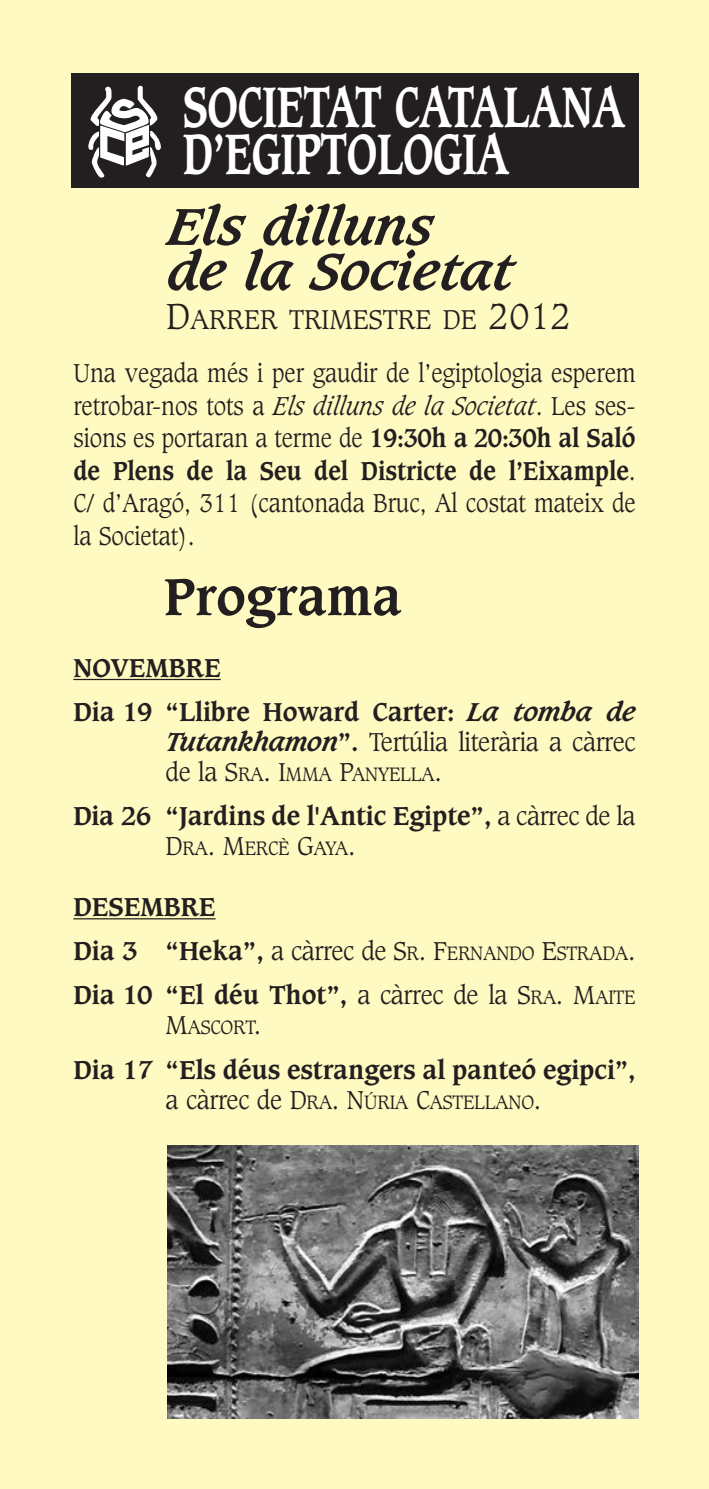
<style>
.page{position:relative;width:709px;height:1489px;background:#fff}
.page>*{position:absolute;margin:0;border:0;box-sizing:border-box;transform-origin:0 0}
.t1{font:700 55px/47.5px "Caxton";letter-spacing:-.01em;color:#fff;scale:.75 1}
.t2{font:italic 700 50px/45px "Caxton";color:#231f20}
.t3{font:700 50px "Caxton";color:#231f20}
.t4{font:300 26.25px "Caxton";color:#231f20}
.t5{font:300 25px/32.5px "Caxton";color:#231f20;text-align:justify;scale:.93 1}
.t6{font:700 25px/44.2px "Caxton";color:#231f20}
.t7{font:300 25px "Caxton";color:#231f20}
.t8{font:300 18.75px "Caxton";letter-spacing:-.015em;color:#231f20}
.s1{font-size:35px}
.s2{font-style:italic}
.s3{font-weight:700}
.s4{font-weight:700;font-style:italic}
.s5{font-size:25px}
.s6{font-weight:300}
.s7{font-weight:300;font-size:18.75px}
</style>
<div class="page">
<div style="left:0;top:0;width:709px;height:1488px;background:#fffac1"></div>
<hr style="left:73px;top:679px;width:148px;height:1px;background:#231f20">
<hr style="left:73px;top:918px;width:142px;height:1px;background:#231f20">
<div style="left:71px;top:74px;width:567px;height:114px;background:#231f20"></div>
<svg style="left:88px;top:85px;width:73px;height:93px"></svg>
<img style="left:167px;top:1145px;width:471px;height:272px">
<h1 class="t1" style="left:183px;top:87px;width:591px">SOCIETAT CATALANA<br>D’EGIPTOLOGIA</h1>
<h2 class="t2" style="left:167px;top:208px;width:346px">Els dilluns<br>de la Societat</h2>
<p class="t4" style="left:166px;top:307px;width:407px"><span class="s1">D</span>ARRER TRIMESTRE DE <span class="s1">2012</span></p>
<p class="t5" style="left:73px;top:359px;width:606px">Una vegada més i per gaudir de l’egiptologia esperem retrobar-nos tots a <span class="s2">Els dilluns de la Societat</span>. Les ses&shy;sions es portaran a terme de <span class="s3">19:30h a 20:30h al Saló de Plens de la Seu del Districte de l’Eixample</span>.<br>C/ d’Aragó, 311 (cantonada Bruc, Al costat mateix de la Societat).</p>
<h2 class="t3" style="left:163px;top:574px;width:240px">Programa</h2>
<p class="t6" style="left:73px;top:647px;width:563px">NOVEMBRE<br>Dia 19 “Llibre Howard Carter: <span class="s2">La tomba de</span></p>
<p class="t7" style="left:165px;top:730px;width:471px"><span class="s4">Tutankhamon</span><span class="s3">”.</span> Tertúlia literària a càrrec</p>
<p class="t8" style="left:165px;top:765px;width:278px"><span class="s5">de la S</span>RA<span class="s5">. I</span>MMA <span class="s5">P</span>ANYELLA<span class="s5">.</span></p>
<p class="t6" style="left:73px;top:796px;width:563px">Dia 26 “Jardins de l'Antic Egipte”, <span class="s6">a càrrec de la</span></p>
<p class="t8" style="left:165px;top:839px;width:191px"><span class="s5">D</span>RA<span class="s5">. M</span>ERCÈ <span class="s5">G</span>AYA<span class="s5">.</span></p>
<p class="t6" style="left:73px;top:886px;width:563px">DESEMBRE<br>Dia 3 “Heka”, <span class="s6">a càrrec de S</span><span class="s7">R</span><span class="s6">. F</span><span class="s7">ERNANDO</span> <span class="s6">E</span><span class="s7">STRADA</span><span class="s6">.<br></span>Dia 10 “El déu Thot”, <span class="s6">a càrrec de la S</span><span class="s7">RA</span><span class="s6">. M</span><span class="s7">AITE</span></p>
<p class="t8" style="left:165px;top:1019px;width:97px"><span class="s5">M</span>ASCORT<span class="s5">.</span></p>
<p class="t6" style="left:73px;top:1049px;width:564px">Dia 17 “Els déus estrangers al panteó egipci”,</p>
<p class="t8" style="left:165px;top:1093px;width:377px"><span class="s5">a càrrec de D</span>RA<span class="s5">. N</span>ÚRIA <span class="s5">C</span>ASTELLANO<span class="s5">.</span></p>
</div>
